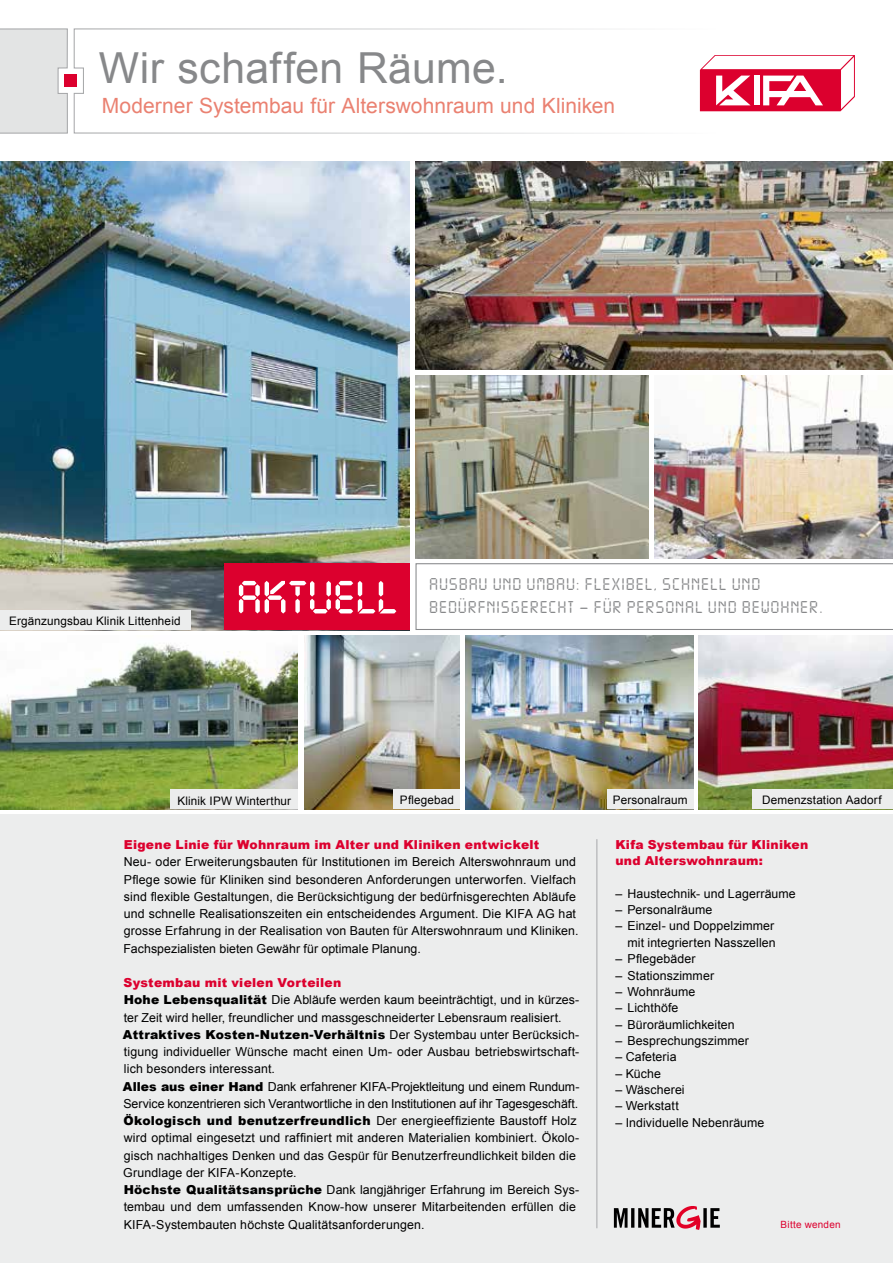
<style>
.page{position:relative;width:893px;height:1263px;background:#fff}
.page>*{position:absolute;margin:0;border:0;box-sizing:border-box;transform-origin:0 0}
.t1{font:54px "Digital ICG";letter-spacing:-.01em;color:#fff}
.t2{font:42.75px "Arial";letter-spacing:.01em;color:#87888a}
.t3{font:21px "Arial";color:#ea8171}
.t4{font:15px/22.5px "Digital ICG";letter-spacing:.1em;color:#87888a}
.t5{font:12.3px/17.2px "Arial";letter-spacing:.01em;color:#000}
.t6{font:900 12.3px/16.4px "Arial";letter-spacing:.02em;color:#dc002e}
.t7{font:11.7px "Arial";letter-spacing:.015em;color:#000}
.t8{font:9.9px "Arial";letter-spacing:.025em;color:#dc002e}
.s1{font-weight:900;color:#dc002e}
.s2{font-weight:900}
</style>
<div class="page">
<img style="left:698px;top:636px;width:195px;height:173px">
<svg style="left:73px;top:28px;width:645px;height:106px"></svg>
<img style="left:0;top:162px;width:409px;height:468px">
<div style="left:224px;top:563px;width:185px;height:67px;background:#dc002e"></div>
<svg style="left:700px;top:55px;width:155px;height:56px"></svg>
<svg style="left:0;top:28px;width:68px;height:106px;background:#e1e2e2"></svg>
<div style="left:0;top:815px;width:893px;height:448px;background:#eceded"></div>
<hr style="left:596px;top:839px;width:1px;height:389px;background:#a7a8aa">
<img style="left:304px;top:636px;width:156px;height:173px">
<img style="left:465px;top:636px;width:228px;height:173px">
<img style="left:0;top:643px;width:298px;height:166px">
<div style="left:64px;top:74px;width:13px;height:13px;background:#dc002e"></div>
<img style="left:415px;top:162px;width:478px;height:208px">
<svg style="left:415px;top:563px;width:478px;height:67px"></svg>
<img style="left:654px;top:375px;width:239px;height:183px">
<img style="left:415px;top:375px;width:233px;height:183px">
<svg style="left:710px;top:1208px;width:10px;height:20px"></svg>
<svg style="left:614px;top:1208px;width:14px;height:20px"></svg>
<hr style="left:631px;top:1208px;width:3px;height:20px;background:#000">
<svg style="left:638px;top:1206px;width:63px;height:24px"></svg>
<svg style="left:703px;top:1208px;width:4px;height:20px"></svg>
<div style="left:171px;top:789px;width:127px;height:20px;background:#eceded"></div>
<div style="left:394px;top:789px;width:66px;height:20px;background:#eceded"></div>
<div style="left:607px;top:789px;width:86px;height:20px;background:#eceded"></div>
<div style="left:753px;top:789px;width:140px;height:20px;background:#eceded"></div>
<div style="left:0;top:611px;width:191px;height:19px;background:#eceded"></div>
<h2 class="t2" style="left:99px;top:40px;width:410px">Wir schaffen Räume.</h2>
<h3 class="t3" style="left:102px;top:91px;width:515px">Moderner Systembau für Alterswohnraum und Kliniken</h3>
<p class="t7" style="left:9px;top:613px;width:173px">Ergänzungsbau Klinik Littenheid</p>
<h1 class="t1" style="left:236px;top:556px;width:163px">aktuell</h1>
<p class="t4" style="left:429px;top:573px;width:395px">AUSBAU UND UMBAU: FLEXIBEL, SCHNELL UND<br>BEDÜRFNISGERECHT – FÜR PERSONAL UND BEWOHNER.</p>
<p class="t7" style="left:177px;top:793px;width:115px">Klinik IPW Winterthur</p>
<p class="t7" style="left:400px;top:792px;width:56px">Pflegebad</p>
<p class="t7" style="left:613px;top:792px;width:76px">Personalraum</p>
<p class="t7" style="left:762px;top:792px;width:121px">Demenzstation Aadorf</p>
<p class="t6" style="left:124px;top:836px;width:417px">Eigene Linie für Wohnraum im Alter und Kliniken entwickelt</p>
<p class="t5" style="left:124px;top:853px;width:456px">Neu- oder Erweiterungsbauten für Institutionen im Bereich Alterswohnraum und Pflege sowie für Kliniken sind besonderen Anforderungen unterworfen. Vielfach sind flexible Gestaltungen, die Berücksichtigung der bedürfnisgerechten Abläufe und schnelle Realisationszeiten ein entscheidendes Argument. Die KIFA AG hat grosse Erfahrung in der Realisation von Bauten für Alterswohnraum und Kliniken.<br>Fachspezialisten bieten Gewähr für optimale Planung.</p>
<p class="t5" style="left:123px;top:974px;width:458px"><span class="s1">Systembau mit vielen Vorteilen<br></span><span class="s2">Hohe Lebensqualität</span> Die Abläufe werden kaum beeinträchtigt, und in kürzes&shy;ter Zeit wird heller, freundlicher und massgeschneiderter Lebensraum realisiert.<br><span class="s2">Attraktives Kosten-Nutzen-Verhältnis</span> Der Systembau unter Berücksich&shy;tigung individueller Wünsche macht einen Um- oder Ausbau betriebswirtschaft&shy;lich besonders interessant.<br><span class="s2">Alles aus einer Hand</span> Dank erfahrener KIFA-Projektleitung und einem Rundum-Service konzentrieren sich Verantwortliche in den Institutionen auf ihr Tagesgeschäft.<br><span class="s2">Ökologisch und benutzerfreundlich</span> Der energieeffiziente Baustoff Holz wird optimal eingesetzt und raffiniert mit anderen Materialien kombiniert. Ökolo&shy;gisch nachhaltiges Denken und das Gespür für Benutzerfreundlichkeit bilden die Grundlage der KIFA-Konzepte.<br><span class="s2">Höchste Qualitätsansprüche</span> Dank langjähriger Erfahrung im Bereich Sys&shy;tembau und dem umfassenden Know-how unserer Mitarbeitenden erfüllen die KIFA-Systembauten höchste Qualitätsanforderungen.</p>
<p class="t6" style="left:615px;top:836px;width:194px">Kifa Systembau für Kliniken und Alterswohnraum:</p>
<p class="t5" style="left:615px;top:885px;width:182px">– Haustechnik- und Lagerräume</p>
<p class="t5" style="left:615px;top:901px;width:99px">– Personalräume</p>
<p class="t5" style="left:615px;top:918px;width:162px;line-height:16.4px;text-align:right">– Einzel- und Doppelzimmer mit integrierten Nasszellen</p>
<p class="t5" style="left:615px;top:950px;width:82px">– Pflegebäder</p>
<p class="t5" style="left:615px;top:967px;width:100px">– Stationszimmer</p>
<p class="t5" style="left:615px;top:983px;width:81px">– Wohnräume</p>
<p class="t5" style="left:615px;top:999px;width:64px">– Lichthöfe</p>
<p class="t5" style="left:615px;top:1016px;width:121px">– Büroräumlichkeiten</p>
<p class="t5" style="left:615px;top:1032px;width:135px">– Besprechungszimmer</p>
<p class="t5" style="left:615px;top:1048px;width:63px">– Cafeteria</p>
<p class="t5" style="left:615px;top:1065px;width:47px">– Küche</p>
<p class="t5" style="left:615px;top:1081px;width:71px">– Wäscherei</p>
<p class="t5" style="left:615px;top:1097px;width:65px">– Werkstatt</p>
<p class="t5" style="left:615px;top:1114px;width:151px">– Individuelle Nebenräume</p>
<p class="t8" style="left:781px;top:1218px;width:62px">Bitte wenden</p>
</div>
